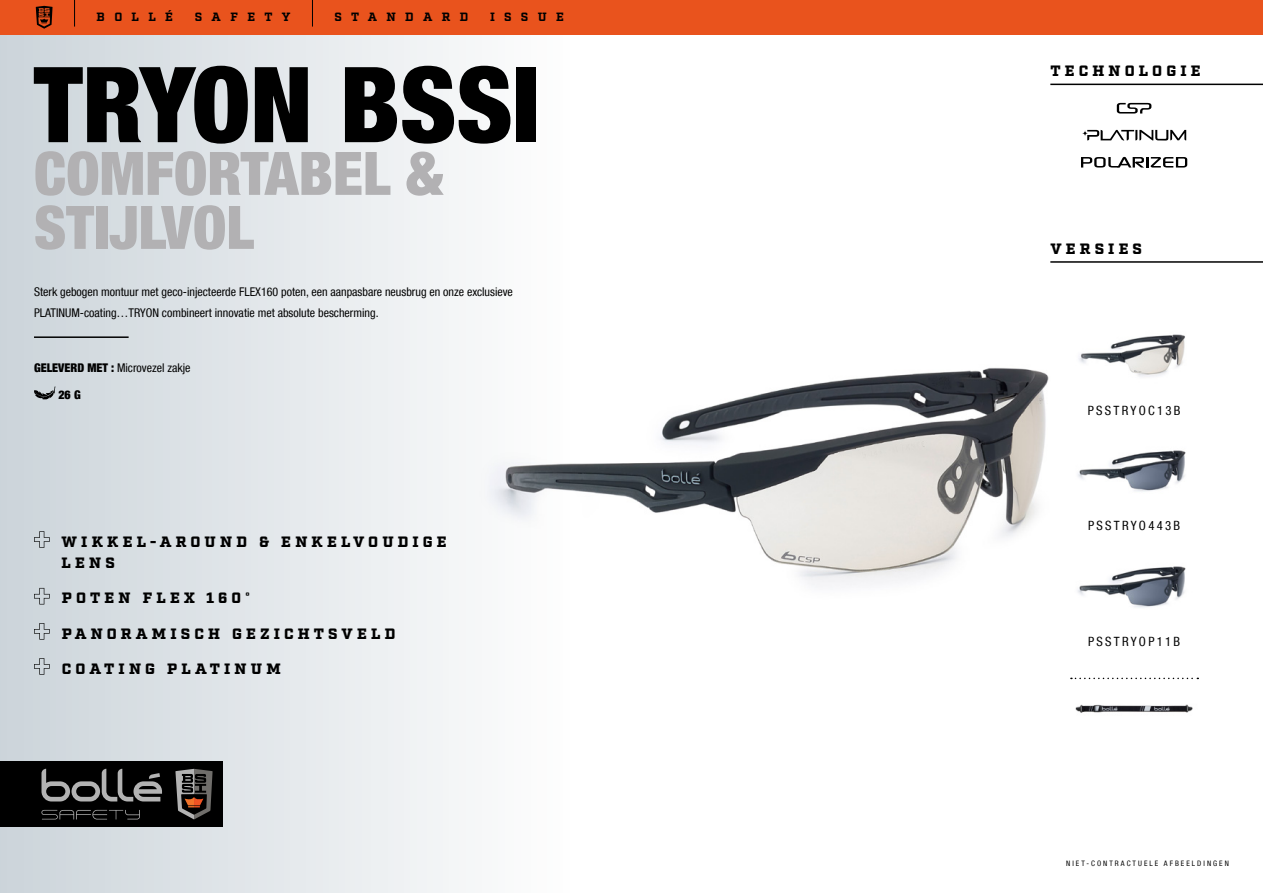
<style>
.page{position:relative;width:1263px;height:893px;background:#fff}
.page>*{position:absolute;margin:0;border:0;box-sizing:border-box;transform-origin:0 0}
.t1{font:900 condensed 105px "Helvetica Neue LT Com";color:#000}
.t2{font:900 condensed 60px/54px "Helvetica Neue LT Com";color:#b2b1b3}
.t3{font:900 15px/21.6px "Factoria";letter-spacing:.28em;color:#000}
.t4{font:condensed 12.75px "Helvetica Neue LT Com";letter-spacing:.18em;color:#000}
.t5{font:condensed 12px/21px "Helvetica Neue LT Com";color:#000}
.t6{font:700 12px "Factoria";letter-spacing:.78em;color:#000}
.t7{font:900 condensed 12px "Helvetica Neue LT Com";color:#000}
.t8{font:condensed 7.5px "Helvetica Neue LT Com";letter-spacing:.27em;color:#000}
.s1{font-weight:900}
</style>
<div class="page">
<div style="left:0;top:0;width:1263px;height:893px;background:linear-gradient(to right,#dbe0e4,#fff)"></div>
<div style="left:0;top:761px;width:222px;height:66px;background:#000"></div>
<svg style="left:41px;top:810px;width:99px;height:9px"></svg>
<svg style="left:42px;top:769px;width:120px;height:32px"></svg>
<svg style="left:175px;top:769px;width:38px;height:50px"></svg>
<div style="left:0;top:0;width:1263px;height:34px;background:#e9531d"></div>
<svg style="left:36px;top:6px;width:17px;height:23px"></svg>
<svg style="left:74px;top:0;width:1px;height:27px"></svg>
<svg style="left:312px;top:0;width:1px;height:27px"></svg>
<svg style="left:1117px;top:103px;width:34px;height:11px"></svg>
<svg style="left:1082px;top:130px;width:104px;height:11px"></svg>
<svg style="left:1081px;top:157px;width:106px;height:11px"></svg>
<img style="left:1071px;top:326px;width:126px;height:58px">
<img style="left:1071px;top:441px;width:126px;height:59px">
<img style="left:1071px;top:557px;width:126px;height:59px">
<svg style="left:1071px;top:678px;width:127px;height:1px"></svg>
<img style="left:1071px;top:699px;width:126px;height:21px">
<img style="left:479px;top:319px;width:571px;height:310px">
<svg style="left:34px;top:531px;width:16px;height:17px"></svg>
<svg style="left:34px;top:588px;width:16px;height:16px"></svg>
<svg style="left:34px;top:623px;width:16px;height:17px"></svg>
<svg style="left:34px;top:658px;width:16px;height:17px"></svg>
<hr style="left:34px;top:336px;width:95px;height:2px;background:#000">
<svg style="left:34px;top:386px;width:21px;height:14px"></svg>
<hr style="left:1050px;top:261px;width:213px;height:2px;background:#000">
<hr style="left:1050px;top:84px;width:213px;height:1px;background:#000">
<p class="t6" style="left:97px;top:10px;width:78px">BOLLÉ</p>
<p class="t6" style="left:195px;top:10px;width:97px">SAFETY</p>
<p class="t6" style="left:335px;top:10px;width:135px">STANDARD</p>
<p class="t6" style="left:490px;top:10px;width:75px">ISSUE</p>
<h1 class="t1" style="left:34px;top:42px;width:507px">TRYON BSSI</h1>
<h2 class="t2" style="left:34px;top:146px;width:410px">COMFORTABEL &amp;<br>STIJLVOL</h2>
<p class="t5" style="left:34px;top:281px;width:480px">Sterk gebogen montuur met geco-injecteerde FLEX160 poten, een aanpasbare neusbrug en onze exclusieve<br>PLATINUM-coating…TRYON combineert innovatie met absolute bescherming.</p>
<p class="t5" style="left:34px;top:358px;width:158px"><span class="s1">GELEVERD MET :</span> Microvezel zakje</p>
<p class="t7" style="left:58px;top:388px;width:24px">26 G</p>
<p class="t3" style="left:62px;top:531px;width:387px">WIKKEL-AROUND &amp; ENKELVOUDIGE<br>LENS</p>
<p class="t3" style="left:62px;top:588px;width:190px">POTEN FLEX 160°</p>
<p class="t3" style="left:62px;top:623px;width:335px">PANORAMISCH GEZICHTSVELD</p>
<p class="t3" style="left:62px;top:658px;width:221px">COATING PLATINUM</p>
<p class="t3" style="left:1050px;top:61px;width:152px">TECHNOLOGIE</p>
<p class="t3" style="left:1050px;top:238px;width:93px">VERSIES</p>
<p class="t4" style="left:1088px;top:402px;width:94px">PSSTRYOC13B</p>
<p class="t4" style="left:1088px;top:518px;width:94px">PSSTRYO443B</p>
<p class="t4" style="left:1088px;top:634px;width:94px">PSSTRYOP11B</p>
<p class="t8" style="left:1066px;top:859px;width:164px">NIET-CONTRACTUELE AFBEELDINGEN</p>
</div>
